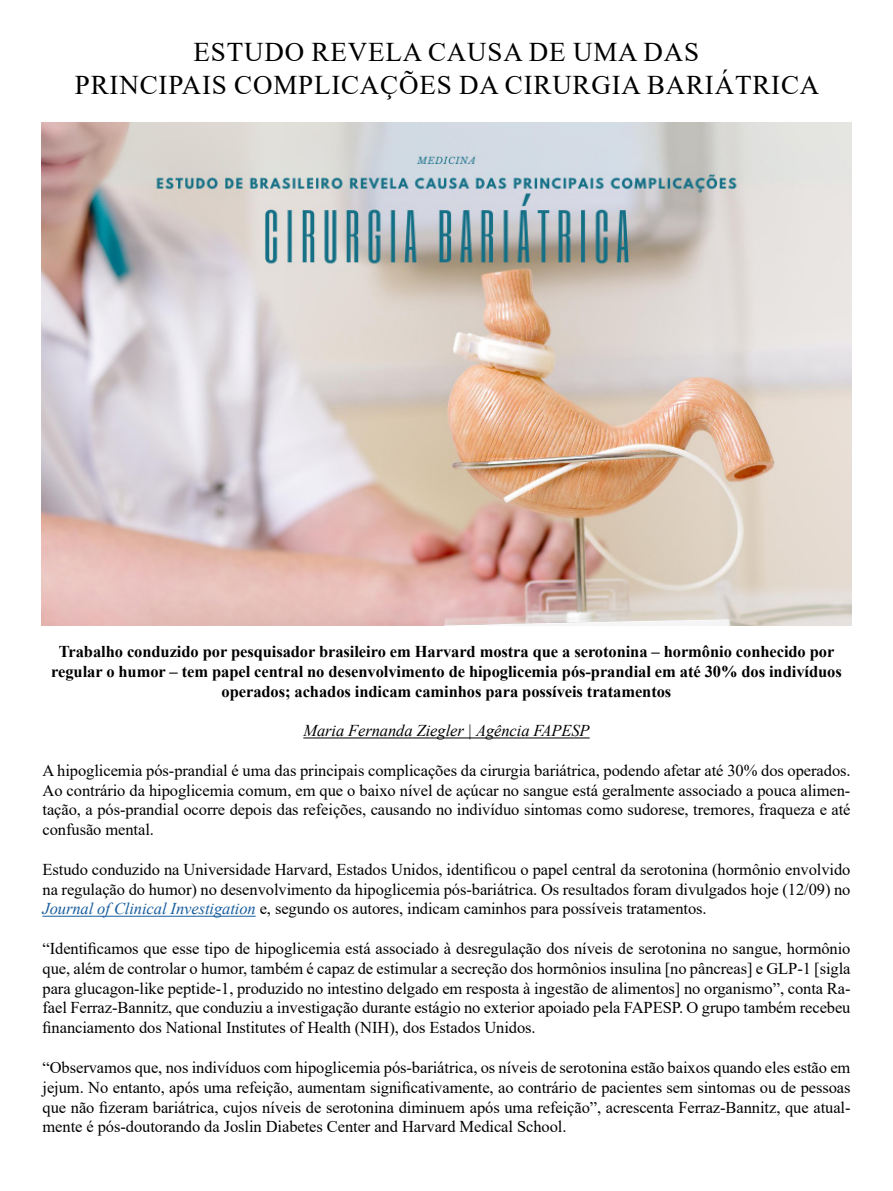
<style>
.page{position:relative;width:893px;height:1191px;background:#fff}
.page>*{position:absolute;margin:0;border:0;box-sizing:border-box;transform-origin:0 0}
.t1{font:27px/32.4px "Times New Roman";letter-spacing:.03em;color:#000;text-align:center}
.t2{font:16.5px/19.8px "Times New Roman";letter-spacing:-.005em;color:#000;text-align:justify}
.t3{font:700 16.5px/19.8px "Times New Roman";letter-spacing:-.005em;color:#000;text-align:center}
.t4{font:italic 16.5px "Times New Roman";letter-spacing:-.005em;color:#000}
.s1{font-style:italic;color:#175d9e}
</style>
<div class="page">
<hr style="left:303px;top:737px;width:287px;height:1px;background:#000">
<hr style="left:43px;top:915px;width:213px;height:1px;background:#175d9e">
<img style="left:41px;top:123px;width:810px;height:502px">
<h1 class="t1" style="left:75px;top:35px;width:746px">ESTUDO REVELA CAUSA DE UMA DAS<br>PRINCIPAIS COMPLICAÇÕES DA CIRURGIA BARIÁTRICA</h1>
<p class="t3" style="left:51px;top:641px;width:792px">Trabalho conduzido por pesquisador brasileiro em Harvard mostra que a serotonina – hormônio conhecido por regular o humor – tem papel central no desenvolvimento de hipoglicemia pós-prandial em até 30% dos indivíduos operados; achados indicam caminhos para possíveis tratamentos</p>
<p class="t4" style="left:303px;top:719px;width:288px">Maria Fernanda Ziegler | Agência FAPESP</p>
<p class="t2" style="left:43px;top:760px;width:810px">A hipoglicemia pós-prandial é uma das principais complicações da cirurgia bariátrica, podendo afetar até 30% dos operados.<br>Ao contrário da hipoglicemia comum, em que o baixo nível de açúcar no sangue está geralmente associado a pouca alimen&shy;tação, a pós-prandial ocorre depois das refeições, causando no indivíduo sintomas como sudorese, tremores, fraqueza e até confusão mental.</p>
<p class="t2" style="left:43px;top:859px;width:809px">Estudo conduzido na Universidade Harvard, Estados Unidos, identificou o papel central da serotonina (hormônio envolvido na regulação do humor) no desenvolvimento da hipoglicemia pós-bariátrica. Os resultados foram divulgados hoje (12/09) no <span class="s1">Journal of Clinical Investigation</span> e, segundo os autores, indicam caminhos para possíveis tratamentos.</p>
<p class="t2" style="left:43px;top:938px;width:809px">“Identificamos que esse tipo de hipoglicemia está associado à desregulação dos níveis de serotonina no sangue, hormônio que, além de controlar o humor, também é capaz de estimular a secreção dos hormônios insulina [no pâncreas] e GLP-1 [sigla para glucagon-like peptide-1, produzido no intestino delgado em resposta à ingestão de alimentos] no organismo”, conta Ra&shy;fael Ferraz-Bannitz, que conduziu a investigação durante estágio no exterior apoiado pela FAPESP. O grupo também recebeu financiamento dos National Institutes of Health (NIH), dos Estados Unidos.</p>
<p class="t2" style="left:43px;top:1057px;width:809px">“Observamos que, nos indivíduos com hipoglicemia pós-bariátrica, os níveis de serotonina estão baixos quando eles estão em jejum. No entanto, após uma refeição, aumentam significativamente, ao contrário de pacientes sem sintomas ou de pessoas que não fizeram bariátrica, cujos níveis de serotonina diminuem após uma refeição”, acrescenta Ferraz-Bannitz, que atual&shy;mente é pós-doutorando da Joslin Diabetes Center and Harvard Medical School.</p>
</div>
